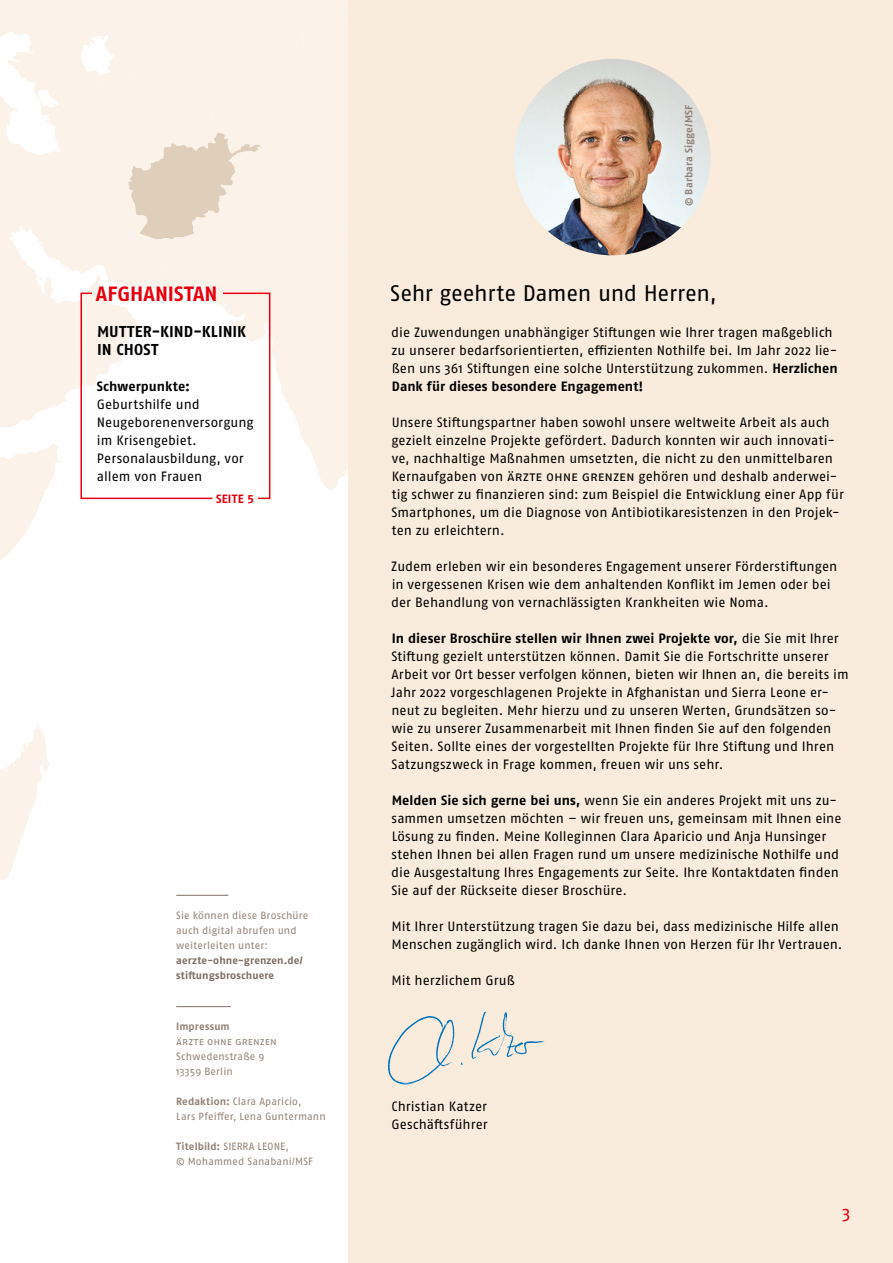
<style>
.page{position:relative;width:893px;height:1263px;background:#fff}
.page>*{position:absolute;margin:0;border:0;box-sizing:border-box;transform-origin:0 0}
.t1{font:22.5px "Fago OT";letter-spacing:-.015em;color:#000}
.t2{font:700 20.7px "Fago OT";letter-spacing:.005em;color:#e7000e}
.t3{font:18px "Fago OT";color:#e7000e}
.t4{font:700 15.75px/18px "Fago OT";letter-spacing:.01em;color:#000}
.t5{font:13.5px/18px "Fago OT";color:#000}
.t6{font:700 13.5px "Fago OT";letter-spacing:.005em;color:#000}
.t7{font:700 12px "Fago OT";letter-spacing:.025em;color:#e7000e}
.t8{font:10.5px/15px "Fago OT";letter-spacing:.01em;color:#938479}
.t9{font:700 10.5px/15px "Fago OT";letter-spacing:.015em;color:#7d6d64}
.t10{font:700 10.5px "Fago OT";letter-spacing:.01em;color:#938479}
.s1{font-weight:700}
</style>
<div class="page">
<svg style="left:0;top:725px;width:49px;height:155px"></svg>
<svg style="left:0;top:0;width:348px;height:560px"></svg>
<hr style="left:176px;top:1006px;width:55px;height:1px;background:#7d6d64">
<hr style="left:176px;top:895px;width:52px;height:1px;background:#7d6d64">
<div style="left:348px;top:0;width:545px;height:1263px;background:#f9ecdc"></div>
<img style="left:514px;top:59px;width:197px;height:196px;border-radius:98px">
<svg style="left:472px;top:1012px;width:73px;height:47px"></svg>
<svg style="left:388px;top:1016px;width:67px;height:68px"></svg>
<h2 class="t2" style="left:96px;top:281px;width:123px">AFGHANISTAN</h2>
<p class="t4" style="left:97px;top:323px;width:151px">MUTTER-KIND-KLINIK<br>IN CHOST</p>
<p class="t6" style="left:97px;top:378px;width:94px">Schwerpunkte:</p>
<p class="t5" style="left:97px;top:395px;width:158px">Geburtshilfe und<br>Neugeborenenversorgung im Krisengebiet.<br>Personalausbildung, vor allem von Frauen</p>
<p class="t7" style="left:216px;top:491px;width:39px">SEITE 5</p>
<p class="t8" style="left:176px;top:908px;width:134px">Sie können diese Broschüre auch digital abrufen und weiterleiten unter:</p>
<p class="t9" style="left:176px;top:953px;width:128px">aerzte-ohne-grenzen.de/ stiftungsbroschuere</p>
<p class="t10" style="left:176px;top:1020px;width:55px">Impressum</p>
<p class="t8" style="left:176px;top:1034px;width:102px">ärzte ohne grenzen<br>Schwedenstraße 9<br>13359 Berlin</p>
<p class="t8" style="left:176px;top:1094px;width:151px"><span class="s1">Redaktion:</span> Clara Aparicio,<br>Lars Pfeiffer, Lena Guntermann</p>
<p class="t8" style="left:176px;top:1139px;width:138px"><span class="s1">Titelbild:</span> SIERRA LEONE,<br>© Mohammed Sanabani/MSF</p>
<p class="t10" style="left:683px;top:206px;width:103px;rotate:-90deg">© Barbara Sigge/MSF</p>
<h1 class="t1" style="left:390px;top:280px;width:328px">Sehr geehrte Damen und Herren,</h1>
<p class="t5" style="left:391px;top:323px;width:448px">die Zuwendungen unabhängiger Stiftungen wie Ihrer tragen maßgeblich zu unserer bedarfsorientierten, effizienten Nothilfe bei. Im Jahr 2022 lie&shy;ßen uns 361 Stiftungen eine solche Unterstützung zukommen. <span class="s1">Herzlichen Dank für dieses besondere Engagement!</span></p>
<p class="t5" style="left:391px;top:413px;width:454px">Unsere Stiftungspartner haben sowohl unsere weltweite Arbeit als auch gezielt einzelne Projekte gefördert. Dadurch konnten wir auch innovati&shy;ve, nachhaltige Maßnahmen umsetzten, die nicht zu den unmittelbaren Kernaufgaben von ärzte ohne grenzen gehören und deshalb anderwei&shy;tig schwer zu finanzieren sind: zum Beispiel die Entwicklung einer App für Smartphones, um die Diagnose von Antibiotikaresistenzen in den Projek&shy;ten zu erleichtern.</p>
<p class="t5" style="left:391px;top:557px;width:448px">Zudem erleben wir ein besonderes Engagement unserer Förderstiftungen in vergessenen Krisen wie dem anhaltenden Konflikt im Jemen oder bei der Behandlung von vernachlässigten Krankheiten wie Noma.</p>
<p class="t5" style="left:391px;top:629px;width:459px"><span class="s1">In dieser Broschüre stellen wir Ihnen zwei Projekte vor,</span> die Sie mit Ihrer Stiftung gezielt unterstützen können. Damit Sie die Fortschritte unserer Arbeit vor Ort besser verfolgen können, bieten wir Ihnen an, die bereits im Jahr 2022 vorgeschlagenen Projekte in Afghanistan und Sierra Leone er&shy;neut zu begleiten. Mehr hierzu und zu unseren Werten, Grundsätzen so&shy;wie zu unserer Zusammenarbeit mit Ihnen finden Sie auf den folgenden Seiten. Sollte eines der vorgestellten Projekte für Ihre Stiftung und Ihren Satzungszweck in Frage kommen, freuen wir uns sehr.</p>
<p class="t5" style="left:391px;top:791px;width:452px"><span class="s1">Melden Sie sich gerne bei uns,</span> wenn Sie ein anderes Projekt mit uns zu&shy;sammen umsetzen möchten – wir freuen uns, gemeinsam mit Ihnen eine Lösung zu finden. Meine Kolleginnen Clara Aparicio und Anja Hunsinger stehen Ihnen bei allen Fragen rund um unsere medizinische Nothilfe und die Ausgestaltung Ihres Engagements zur Seite. Ihre Kontaktdaten finden Sie auf der Rückseite dieser Broschüre.</p>
<p class="t5" style="left:392px;top:917px;width:452px">Mit Ihrer Unterstützung tragen Sie dazu bei, dass medizinische Hilfe allen<br>Menschen zugänglich wird. Ich danke Ihnen von Herzen für Ihr Vertrauen.</p>
<p class="t5" style="left:392px;top:971px;width:125px">Mit herzlichem Gruß</p>
<p class="t5" style="left:391px;top:1097px;width:98px">Christian Katzer<br>Geschäftsführer</p>
<h3 class="t3" style="left:842px;top:1202px;width:10px">3</h3>
</div>
